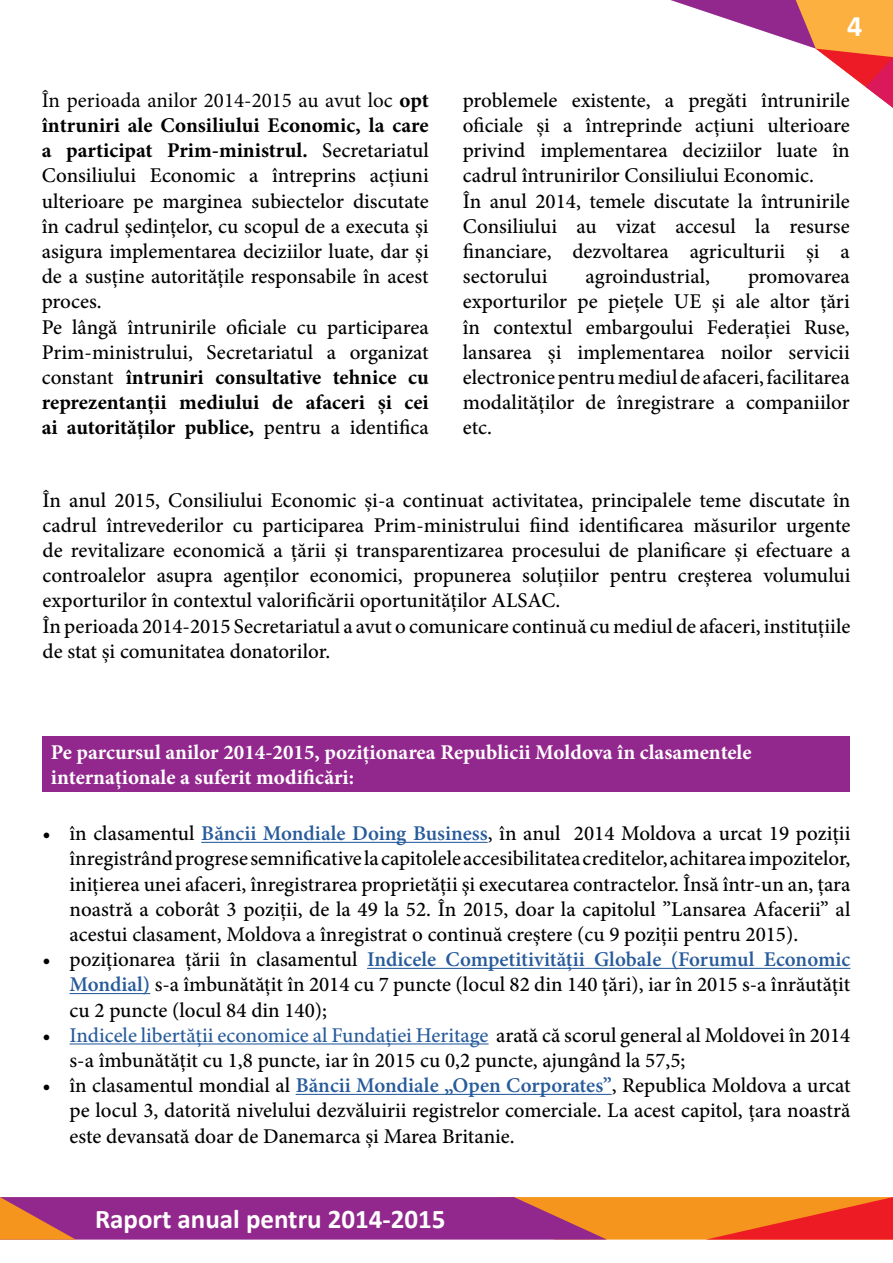
<style>
.page{position:relative;width:893px;height:1263px;background:#fff}
.page>*{position:absolute;margin:0;border:0;box-sizing:border-box;transform-origin:0 0}
.t1{font:700 30px "Calibri";color:#fff}
.t2{font:700 27px "Calibri";color:#fff}
.t3{font:500 21px/25.2px "Minion Pro";color:#000}
.t4{font:700 21px/24px "Minion Pro";color:#fff}
.s1{font-weight:400}
.s2{font-weight:700}
.s3{font-weight:600;color:#275b9b}
.s4{color:#275b9b}
</style>
<div class="page">
<svg style="left:670px;top:0;width:223px;height:108px"></svg>
<svg style="left:0;top:1197px;width:893px;height:42px;background:#ba485f"></svg>
<hr style="left:201px;top:842px;width:287px;height:1px;background:#275b9b">
<hr style="left:367px;top:968px;width:483px;height:1px;background:#275b9b">
<hr style="left:70px;top:993px;width:80px;height:1px;background:#275b9b">
<hr style="left:70px;top:1043px;width:419px;height:1px;background:#275b9b">
<hr style="left:296px;top:1094px;width:316px;height:1px;background:#275b9b">
<div style="left:43px;top:737px;width:807px;height:55px;background:#92288d"></div>
<p class="t3" style="left:42px;top:87px;width:388px"><span class="s1">În perioada anilor 2014-2015 au avut loc</span> <span class="s2">opt întruniri ale Consiliului Economic, la care a participat Prim-ministrul.</span> Secretariatul Consiliului Economic a întreprins acțiuni ulterioare pe marginea subiectelor discutate în cadrul ședințelor, cu scopul de a executa și asigura implementarea deciziilor luate, dar și de a susține autoritățile responsabile în acest proces.<br>Pe lângă întrunirile oficiale cu participarea Prim-ministrului, Secretariatul a organizat constant <span class="s2">întruniri consultative tehnice cu reprezentanții mediului de afaceri și cei ai autorităților publice,</span> pentru a identifica</p>
<h1 class="t1" style="left:847px;top:7px;width:17px">4</h1>
<p class="t3" style="left:463px;top:87px;width:388px">problemele existente, a pregăti întrunirile oficiale și a întreprinde acțiuni ulterioare privind implementarea deciziilor luate în cadrul întrunirilor Consiliului Economic.<br>În anul 2014, temele discutate la întrunirile Consiliului au vizat accesul la resurse financiare, dezvoltarea agriculturii și a sectorului</p>
<p class="t3" style="left:585px;top:264px;width:126px">agroindustrial,</p>
<p class="t3" style="left:463px;top:264px;width:388px;text-align:justify;text-indent:285px">promovarea exporturilor pe piețele UE și ale altor țări în contextul embargoului Federației Ruse, lansarea și implementarea noilor servicii electronice pentru mediul de afaceri, facilitarea modalităților de înregistrare a companiilor etc.</p>
<p class="t3" style="left:43px;top:487px;width:809px">În anul 2015, Consiliului Economic și-a continuat activitatea, principalele teme discutate în cadrul întrevederilor cu participarea Prim-ministrului fiind identificarea măsurilor urgente de revitalizare economică a țării și transparentizarea procesului de planificare și efectuare a controalelor asupra agenților economici, propunerea soluțiilor pentru creșterea volumului exporturilor în contextul valorificării oportunităților ALSAC.<br>În perioada 2014-2015 Secretariatul a avut o comunicare continuă cu mediul de afaceri, instituțiile de stat și comunitatea donatorilor.</p>
<p class="t4" style="left:51px;top:740px;width:702px">Pe parcursul anilor 2014-2015, poziționarea Republicii Moldova în clasamentele internaționale a suferit modificări:</p>
<p class="t3" style="left:70px;top:821px;width:782px;text-align:justify;text-indent:-27px">• în clasamentul <span class="s3">Băncii Mondiale Doing Business</span>, în anul 2014 Moldova a urcat 19 poziții înregistrând progrese semnificative la capitolele accesibilitatea creditelor, achitarea impozitelor, inițierea unei afaceri, înregistrarea proprietății şi executarea contractelor. Însă într-un an, țara noastră a coborât 3 poziții, de la 49 la 52. În 2015, doar la capitolul ”Lansarea Afacerii” al acestui clasament, Moldova a înregistrat o continuă creștere (cu 9 poziții pentru 2015).</p>
<p class="t3" style="left:70px;top:947px;width:782px;text-align:justify;text-indent:-27px">• poziționarea țării în clasamentul <span class="s3">Indicele Competitivității Globale (Forumul Economic Mondial)</span> s-a îmbunătățit în 2014 cu 7 puncte (locul 82 din 140 țări), iar în 2015 s-a înrăutățit cu 2 puncte (locul 84 din 140);</p>
<p class="t3" style="left:70px;top:1022px;width:782px;text-indent:-27px">• <span class="s4">Indicele libertății economice al Fundației Heritage</span> arată că scorul general al Moldovei în 2014 s-a îmbunătățit cu 1,8 puncte, iar în 2015 cu 0,2 puncte, ajungând la 57,5;</p>
<p class="t3" style="left:70px;top:1073px;width:782px;text-align:justify;text-indent:-27px">• în clasamentul mondial al <span class="s3">Băncii Mondiale „Open Corporates”</span>, Republica Moldova a urcat pe locul 3, datorită nivelului dezvăluirii registrelor comerciale. La acest capitol, țara noastră este devansată doar de Danemarca și Marea Britanie.</p>
<p class="t2" style="left:95px;top:1202px;width:352px">Raport anual pentru 2014-2015</p>
</div>
